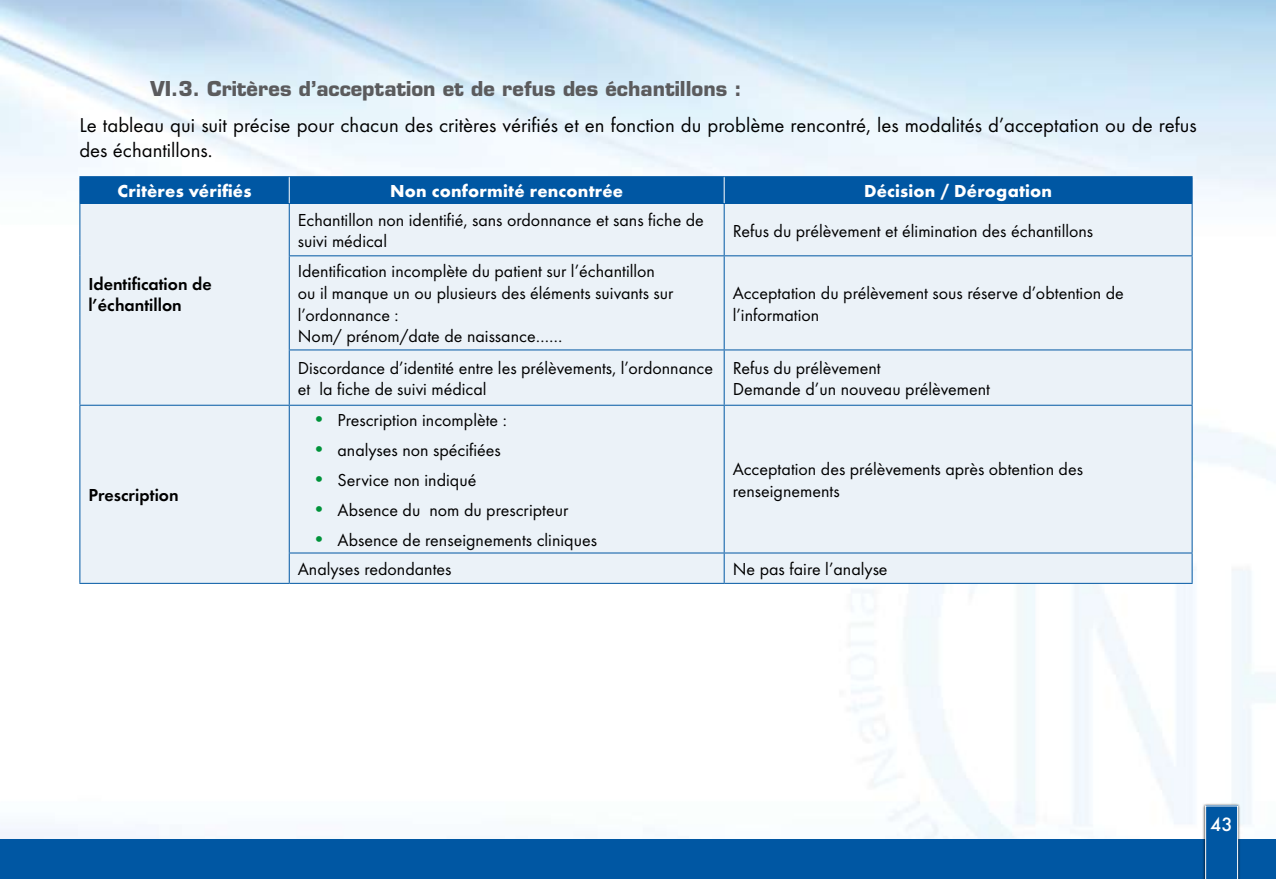
<style>
.page{position:relative;width:1276px;height:879px;background:#fff}
.page>*{position:absolute;margin:0;border:0;box-sizing:border-box;transform-origin:0 0}
.t1{font:20.8px/25px "Futura T";color:#000}
.t2{font:700 20px "Eurostile";color:#5b5b5d}
.t3{font:500 20px "Futura T";color:#fff}
.t4{font:18px/21.6px "Futura T";color:#000}
.t5{font:700 18px "Futura T";letter-spacing:.01em;color:#fff}
.t6{font:600 18px/21.6px "Futura T";color:#000}
.s1{font-size:20.8px;color:#00933a}
</style>
<div class="page">
<img style="left:0;top:0;width:1276px;height:839px">
<div style="left:0;top:839px;width:1276px;height:40px;background:#0057a3"></div>
<div style="left:1202px;top:803px;width:47px;height:76px;background:#000;opacity:.75"></div>
<svg style="left:1205px;top:805px;width:33px;height:74px"></svg>
<div style="left:80px;top:204px;width:1111px;height:379px;background:#ebf2f8"></div>
<hr style="left:289px;top:204px;width:1px;height:51px;background:#0057a3">
<hr style="left:723px;top:204px;width:1px;height:51px;background:#0057a3">
<hr style="left:289px;top:255px;width:435px;height:1px;background:#0057a3">
<hr style="left:289px;top:256px;width:1px;height:93px;background:#0057a3">
<hr style="left:724px;top:255px;width:468px;height:1px;background:#0057a3">
<hr style="left:723px;top:256px;width:1px;height:93px;background:#0057a3">
<hr style="left:289px;top:349px;width:435px;height:1px;background:#0057a3">
<hr style="left:289px;top:350px;width:1px;height:55px;background:#0057a3">
<hr style="left:724px;top:349px;width:468px;height:1px;background:#0057a3">
<hr style="left:723px;top:350px;width:1px;height:55px;background:#0057a3">
<hr style="left:79px;top:405px;width:210px;height:1px;background:#0057a3">
<hr style="left:289px;top:405px;width:435px;height:1px;background:#0057a3">
<hr style="left:289px;top:406px;width:1px;height:146px;background:#0057a3">
<hr style="left:724px;top:405px;width:468px;height:1px;background:#0057a3">
<hr style="left:723px;top:406px;width:1px;height:146px;background:#0057a3">
<hr style="left:289px;top:552px;width:435px;height:1px;background:#0057a3">
<hr style="left:289px;top:553px;width:1px;height:30px;background:#0057a3">
<hr style="left:724px;top:552px;width:468px;height:1px;background:#0057a3">
<hr style="left:723px;top:553px;width:1px;height:30px;background:#0057a3">
<hr style="left:79px;top:583px;width:210px;height:1px;background:#0057a3">
<hr style="left:289px;top:583px;width:435px;height:1px;background:#0057a3">
<hr style="left:724px;top:583px;width:468px;height:1px;background:#0057a3">
<hr style="left:79px;top:204px;width:1px;height:52px;background:#0057a3">
<hr style="left:1191px;top:204px;width:1px;height:51px;background:#0057a3">
<hr style="left:79px;top:256px;width:1px;height:94px;background:#0057a3">
<hr style="left:1191px;top:256px;width:1px;height:93px;background:#0057a3">
<hr style="left:79px;top:350px;width:1px;height:55px;background:#0057a3">
<hr style="left:1191px;top:350px;width:1px;height:55px;background:#0057a3">
<hr style="left:79px;top:406px;width:1px;height:147px;background:#0057a3">
<hr style="left:1191px;top:406px;width:1px;height:146px;background:#0057a3">
<hr style="left:79px;top:553px;width:1px;height:30px;background:#0057a3">
<hr style="left:1191px;top:553px;width:1px;height:30px;background:#0057a3">
<hr style="left:79px;top:176px;width:210px;height:1px;background:#0057a3">
<hr style="left:289px;top:176px;width:435px;height:1px;background:#0057a3">
<hr style="left:724px;top:176px;width:468px;height:1px;background:#0057a3">
<hr style="left:79px;top:203px;width:210px;height:1px;background:#0057a3">
<hr style="left:289px;top:203px;width:435px;height:1px;background:#0057a3">
<hr style="left:724px;top:203px;width:468px;height:1px;background:#0057a3">
<div style="left:79px;top:177px;width:1113px;height:26px;background:#0057a3"></div>
<p class="t2" style="left:150px;top:76px;width:592px">VI.3. Critères d’acceptation et de refus des échantillons :</p>
<p class="t1" style="left:79px;top:112px;width:1118px">Le tableau qui suit précise pour chacun des critères vérifiés et en fonction du problème rencontré, les modalités d’acceptation ou de refus des échantillons.</p>
<p class="t5" style="left:118px;top:180px;width:135px">Critères vérifiés</p>
<p class="t5" style="left:390px;top:180px;width:235px">Non conformité rencontrée</p>
<p class="t5" style="left:864px;top:180px;width:189px">Décision / Dérogation</p>
<p class="t6" style="left:88px;top:273px;width:125px">Identification de l’échantillon</p>
<p class="t6" style="left:88px;top:484px;width:92px">Prescription</p>
<p class="t4" style="left:298px;top:209px;width:408px">Echantillon non identifié, sans ordonnance et sans fiche de suivi médical</p>
<p class="t4" style="left:732px;top:220px;width:362px">Refus du prélèvement et élimination des échantillons</p>
<p class="t4" style="left:298px;top:260px;width:377px">Identification incomplète du patient sur l’échantillon ou il manque un ou plusieurs des éléments suivants sur l’ordonnance :<br>Nom/ prénom/date de naissance……</p>
<p class="t4" style="left:732px;top:282px;width:393px">Acceptation du prélèvement sous réserve d’obtention de l’information</p>
<p class="t4" style="left:298px;top:357px;width:417px">Discordance d’identité entre les prélèvements, l’ordonnance et la fiche de suivi médical</p>
<p class="t4" style="left:732px;top:357px;width:259px">Refus du prélèvement<br>Demande d’un nouveau prélèvement</p>
<p class="t4" style="left:312px;top:409px;width:196px"><span class="s1">•</span> Prescription incomplète :</p>
<p class="t4" style="left:312px;top:439px;width:190px"><span class="s1">•</span> analyses non spécifiées</p>
<p class="t4" style="left:312px;top:469px;width:166px"><span class="s1">•</span> Service non indiqué</p>
<p class="t4" style="left:312px;top:499px;width:258px"><span class="s1">•</span> Absence du nom du prescripteur</p>
<p class="t4" style="left:312px;top:529px;width:286px"><span class="s1">•</span> Absence de renseignements cliniques</p>
<p class="t4" style="left:732px;top:458px;width:352px">Acceptation des prélèvements après obtention des renseignements</p>
<p class="t4" style="left:298px;top:558px;width:155px">Analyses redondantes</p>
<p class="t4" style="left:732px;top:558px;width:156px">Ne pas faire l’analyse</p>
<p class="t3" style="left:1210px;top:812px;width:24px">43</p>
</div>
